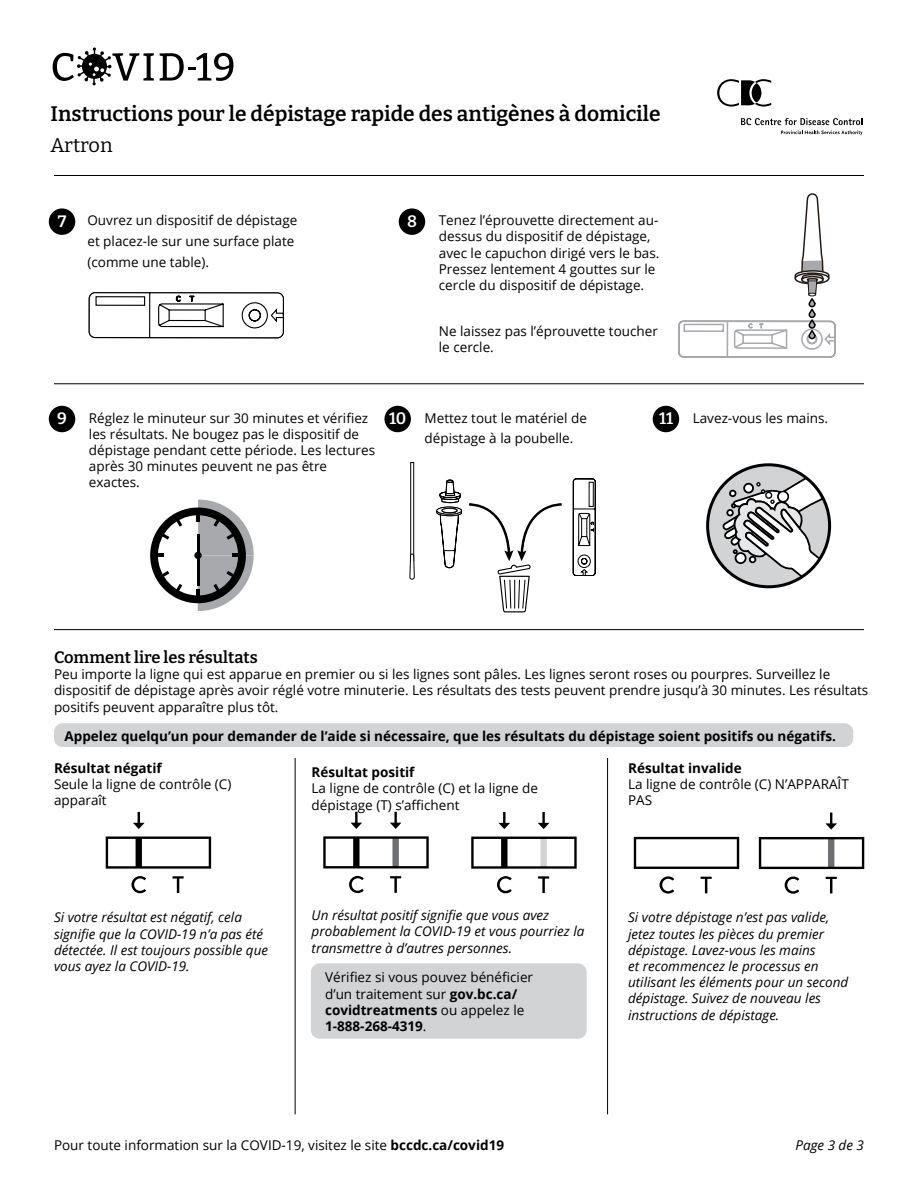
<style>
.page{position:relative;width:918px;height:1188px;background:#fff}
.page>*{position:absolute;margin:0;border:0;box-sizing:border-box;transform-origin:0 0}
.t1{font:600 21px "Bitter";color:#000}
.t2{font:19.8px "Bitter";color:#000}
.t3{font:600 16.5px "Bitter";color:#000}
.t4{font:600 16.5px "Bitter";color:#fff}
.t5{font:13.5px/16.2px "Open Sans";color:#000}
.t6{font:italic 13.5px/16.2px "Open Sans";color:#000}
.t7{font:700 13.5px "Open Sans";color:#000}
.s1{font-weight:700}
</style>
<div class="page">
<div style="left:49px;top:208px;width:26px;height:27px;background:#000;border-radius:50%"></div>
<div style="left:399px;top:208px;width:26px;height:27px;background:#000;border-radius:50%"></div>
<div style="left:49px;top:406px;width:26px;height:26px;background:#000;border-radius:50%"></div>
<div style="left:384px;top:406px;width:27px;height:26px;background:#000;border-radius:50%"></div>
<div style="left:653px;top:406px;width:26px;height:26px;background:#000;border-radius:50%"></div>
<svg style="left:150px;top:500px;width:104px;height:111px"></svg>
<div style="left:194px;top:552px;width:8px;height:7px;background:#000;border-radius:50%"></div>
<hr style="left:197px;top:534px;width:3px;height:20px;background:#000">
<hr style="left:197px;top:558px;width:3px;height:28px;background:#000">
<hr style="left:54px;top:383px;width:810px;height:1px;background:#000">
<hr style="left:54px;top:629px;width:810px;height:1px;background:#000">
<svg style="left:708px;top:465px;width:122px;height:122px"></svg>
<div style="left:706px;top:463px;width:125px;height:125px;border:3px solid #000;border-radius:50%"></div>
<svg style="left:106px;top:837px;width:105px;height:32px"></svg>
<div style="left:136px;top:838px;width:6px;height:30px;background:#000"></div>
<svg style="left:133px;top:813px;width:12px;height:16px"></svg>
<svg style="left:131px;top:876px;width:15px;height:17px"></svg>
<svg style="left:172px;top:876px;width:12px;height:17px"></svg>
<svg style="left:323px;top:836px;width:106px;height:32px"></svg>
<div style="left:353px;top:838px;width:7px;height:29px;background:#000"></div>
<svg style="left:351px;top:813px;width:11px;height:16px"></svg>
<svg style="left:390px;top:813px;width:11px;height:16px"></svg>
<svg style="left:349px;top:876px;width:15px;height:17px"></svg>
<svg style="left:390px;top:876px;width:11px;height:17px"></svg>
<svg style="left:471px;top:837px;width:106px;height:32px"></svg>
<div style="left:501px;top:838px;width:6px;height:30px;background:#000"></div>
<svg style="left:498px;top:813px;width:12px;height:16px"></svg>
<svg style="left:538px;top:813px;width:11px;height:16px"></svg>
<svg style="left:497px;top:876px;width:15px;height:17px"></svg>
<svg style="left:538px;top:876px;width:11px;height:17px"></svg>
<svg style="left:634px;top:837px;width:105px;height:32px"></svg>
<svg style="left:660px;top:876px;width:14px;height:18px"></svg>
<svg style="left:701px;top:877px;width:11px;height:16px"></svg>
<svg style="left:825px;top:814px;width:12px;height:16px"></svg>
<svg style="left:759px;top:837px;width:105px;height:32px"></svg>
<svg style="left:785px;top:877px;width:14px;height:17px"></svg>
<svg style="left:826px;top:877px;width:11px;height:16px"></svg>
<hr style="left:607px;top:758px;width:1px;height:356px;background:#000">
<hr style="left:295px;top:758px;width:1px;height:356px;background:#000">
<div style="left:54px;top:723px;width:799px;height:24px;background:#d1d3d4;border-radius:9px"></div>
<svg style="left:678px;top:193px;width:158px;height:165px"></svg>
<svg style="left:469px;top:503px;width:93px;height:110px"></svg>
<svg style="left:436px;top:480px;width:26px;height:89px"></svg>
<div style="left:410px;top:462px;width:4px;height:99px;border:1px solid #000"></div>
<svg style="left:409px;top:494px;width:6px;height:86px"></svg>
<svg style="left:572px;top:478px;width:24px;height:99px"></svg>
<svg style="left:88px;top:292px;width:196px;height:47px"></svg>
<svg style="left:52px;top:47px;width:181px;height:38px"></svg>
<svg style="left:741px;top:118px;width:121px;height:17px"></svg>
<svg style="left:717px;top:79px;width:54px;height:28px"></svg>
<hr style="left:54px;top:175px;width:810px;height:1px;background:#000">
<div style="left:311px;top:963px;width:276px;height:76px;background:#d1d3d4;border-radius:9px"></div>
<h1 class="t1" style="left:51px;top:101px;width:612px">Instructions pour le dépistage rapide des antigènes à domicile</h1>
<h2 class="t2" style="left:51px;top:133px;width:64px">Artron</h2>
<p class="t5" style="left:87px;top:210px;width:211px;line-height:20.7px">Ouvrez un dispositif de dépistage et placez-le sur une surface plate (comme une table).</p>
<p class="t4" style="left:58px;top:211px;width:10px">7</p>
<p class="t4" style="left:407px;top:211px;width:11px">8</p>
<p class="t5" style="left:439px;top:212px;width:222px">Tenez l’éprouvette directement au&shy;dessus du dispositif de dépistage, avec le capuchon dirigé vers le bas.<br>Pressez lentement 4 gouttes sur le cercle du dispositif de dépistage.</p>
<p class="t5" style="left:439px;top:323px;width:221px">Ne laissez pas l’éprouvette toucher le cercle.</p>
<p class="t5" style="left:89px;top:409px;width:288px">Réglez le minuteur sur 30 minutes et vérifiez les résultats. Ne bougez pas le dispositif de dépistage pendant cette période. Les lectures après 30 minutes peuvent ne pas être exactes.</p>
<p class="t5" style="left:425px;top:407px;width:164px;line-height:20.7px">Mettez tout le matériel de dépistage à la poubelle.</p>
<p class="t5" style="left:693px;top:409px;width:137px">Lavez-vous les mains.</p>
<p class="t4" style="left:57px;top:408px;width:11px">9</p>
<p class="t4" style="left:389px;top:408px;width:19px">10</p>
<p class="t4" style="left:659px;top:408px;width:15px">11</p>
<p class="t3" style="left:54px;top:647px;width:205px">Comment lire les résultats</p>
<p class="t5" style="left:54px;top:666px;width:816px">Peu importe la ligne qui est apparue en premier ou si les lignes sont pâles. Les lignes seront roses ou pourpres. Surveillez le dispositif de dépistage après avoir réglé votre minuterie. Les résultats des tests peuvent prendre jusqu’à 30 minutes. Les résultats positifs peuvent apparaître plus tôt.</p>
<p class="t7" style="left:65px;top:727px;width:773px">Appelez quelqu’un pour demander de l’aide si nécessaire, que les résultats du dépistage soient positifs ou négatifs.</p>
<p class="t7" style="left:54px;top:758px;width:109px">Résultat négatif</p>
<p class="t5" style="left:54px;top:775px;width:179px">Seule la ligne de contrôle (C) apparaît</p>
<p class="t6" style="left:54px;top:909px;width:216px">Si votre résultat est négatif, cela signifie que la COVID-19 n’a pas été détectée. Il est toujours possible que vous ayez la COVID-19.</p>
<p class="t7" style="left:312px;top:763px;width:104px">Résultat positif</p>
<p class="t5" style="left:312px;top:780px;width:228px">La ligne de contrôle (C) et la ligne de dépistage (T) s’affichent</p>
<p class="t6" style="left:312px;top:907px;width:274px">Un résultat positif signifie que vous avez probablement la COVID-19 et vous pourriez la transmettre à d’autres personnes.</p>
<p class="t5" style="left:325px;top:969px;width:209px">Vérifiez si vous pouvez bénéficier d’un traitement sur <span class="s1">gov.bc.ca/ covidtreatments</span> ou appelez le<br><span class="s1">1-888-268-4319</span>.</p>
<p class="t7" style="left:628px;top:758px;width:115px">Résultat invalide</p>
<p class="t5" style="left:628px;top:775px;width:222px">La ligne de contrôle (C) N’APPARAÎT<br>PAS</p>
<p class="t6" style="left:628px;top:909px;width:222px">Si votre dépistage n’est pas valide, jetez toutes les pièces du premier dépistage. Lavez-vous les mains<br>et recommencez le processus en utilisant les éléments pour un second dépistage. Suivez de nouveau les instructions de dépistage.</p>
<p class="t5" style="left:54px;top:1136px;width:452px">Pour toute information sur la COVID-19, visitez le site <span class="s1">bccdc.ca/covid19</span></p>
<p class="t6" style="left:795px;top:1136px;width:70px">Page 3 de 3</p>
</div>
